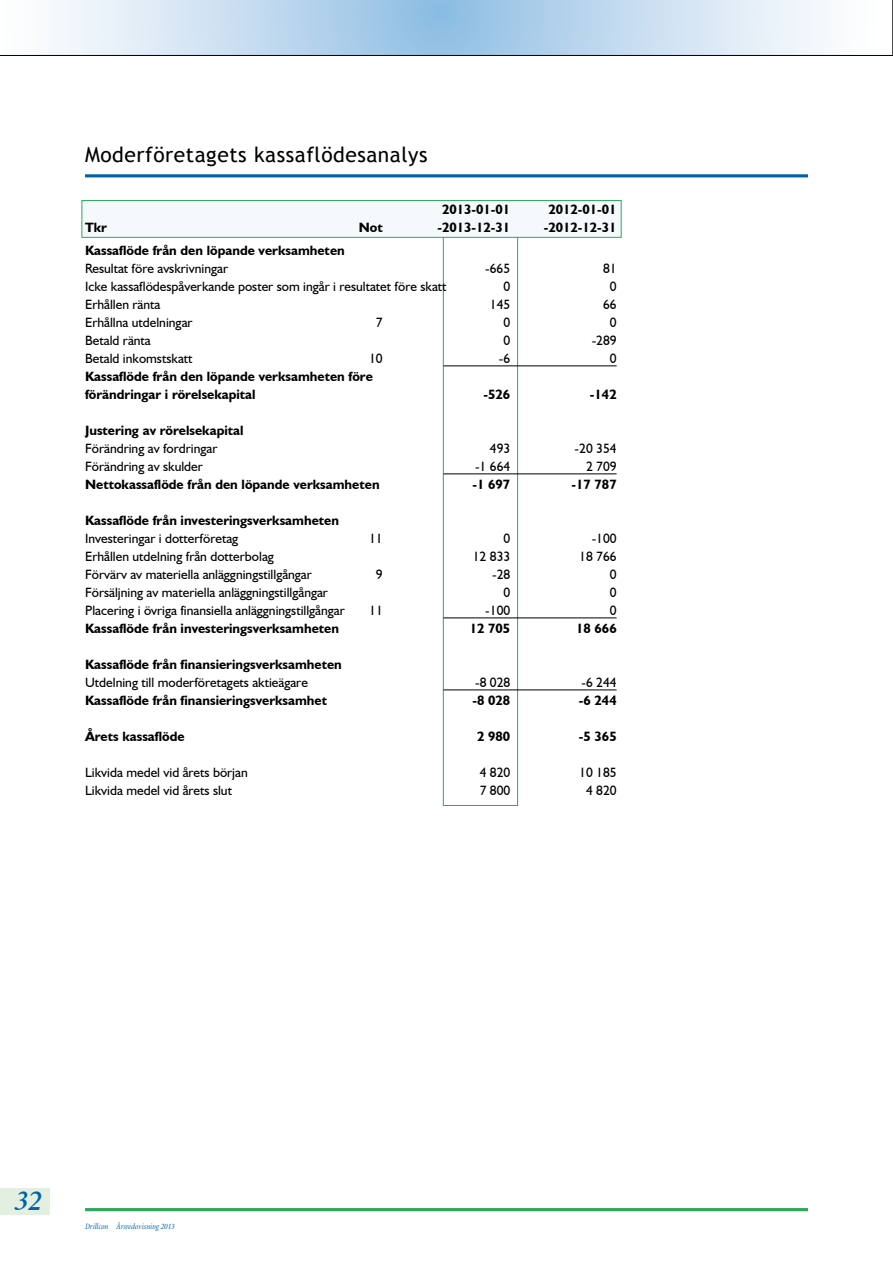
<style>
.page{position:relative;width:893px;height:1263px;background:#fff}
.page>*{position:absolute;margin:0;border:0;box-sizing:border-box;transform-origin:0 0}
.t1{font:italic 700 27px "Original Garamond BT";color:#0062a9}
.t2{font:21px "Trebuchet MS";letter-spacing:.025em;color:#000}
.t3{font:13.5px "Humanist 521 BT";color:#000}
.t4{font:700 13.5px/18px "Humanist 521 BT";color:#000}
.t5{font:italic condensed 8.25px "Minion";letter-spacing:-.005em;color:#0062a9}
</style>
<div class="page">
<svg style="left:0;top:0;width:893px;height:56px"></svg>
<div style="left:0;top:1188px;width:50px;height:26px;background:#e2efe1"></div>
<div style="left:443px;top:227px;width:75px;height:579px;border:1px solid #2ea75b"></div>
<div style="left:81px;top:200px;width:540px;height:38px;background:#f5f9fb;border:1px solid #2ea75b"></div>
<hr style="left:443px;top:366px;width:174px;height:1px;background:#000">
<hr style="left:443px;top:474px;width:174px;height:1px;background:#000">
<hr style="left:443px;top:618px;width:174px;height:1px;background:#000">
<hr style="left:443px;top:690px;width:174px;height:1px;background:#000">
<hr style="left:85px;top:174px;width:723px;height:3px;background:#0062a9">
<hr style="left:85px;top:1208px;width:723px;height:3px;background:#2ea75b">
<h2 class="t2" style="left:85px;top:141px;width:344px">Moderföretagets kassaflödesanalys</h2>
<p class="t4" style="left:442px;top:200px;width:70px">2013-01-01</p>
<p class="t4" style="left:548px;top:200px;width:70px">2012-01-01</p>
<p class="t4" style="left:85px;top:218px;width:23px">Tkr</p>
<p class="t4" style="left:359px;top:218px;width:25px">Not</p>
<p class="t4" style="left:438px;top:218px;width:74px">-2013-12-31</p>
<p class="t4" style="left:544px;top:218px;width:74px">-2012-12-31</p>
<p class="t4" style="left:85px;top:241px;width:261px">Kassaflöde från den löpande verksamheten</p>
<p class="t3" style="left:85px;top:260px;width:145px">Resultat före avskrivningar</p>
<p class="t3" style="left:485px;top:260px;width:27px">-665</p>
<p class="t3" style="left:603px;top:260px;width:15px">81</p>
<p class="t3" style="left:85px;top:278px;width:363px">Icke kassaflödespåverkande poster som ingår i resultatet före skatt</p>
<p class="t3" style="left:503px;top:278px;width:8px">0</p>
<p class="t3" style="left:610px;top:278px;width:8px">0</p>
<p class="t3" style="left:85px;top:296px;width:77px">Erhållen ränta</p>
<p class="t3" style="left:490px;top:296px;width:22px">145</p>
<p class="t3" style="left:603px;top:296px;width:15px">66</p>
<p class="t3" style="left:85px;top:314px;width:109px">Erhållna utdelningar</p>
<p class="t3" style="left:376px;top:314px;width:8px">7</p>
<p class="t3" style="left:503px;top:314px;width:8px">0</p>
<p class="t3" style="left:610px;top:314px;width:8px">0</p>
<p class="t3" style="left:85px;top:332px;width:67px">Betald ränta</p>
<p class="t3" style="left:503px;top:332px;width:8px">0</p>
<p class="t3" style="left:592px;top:332px;width:27px">-289</p>
<p class="t3" style="left:85px;top:350px;width:109px">Betald inkomstskatt</p>
<p class="t3" style="left:369px;top:350px;width:15px">10</p>
<p class="t3" style="left:499px;top:350px;width:13px">-6</p>
<p class="t3" style="left:610px;top:350px;width:8px">0</p>
<p class="t4" style="left:85px;top:367px;width:289px">Kassaflöde från den löpande verksamheten före förändringar i rörelsekapital</p>
<p class="t4" style="left:484px;top:385px;width:28px">-526</p>
<p class="t4" style="left:590px;top:385px;width:28px">-142</p>
<p class="t4" style="left:85px;top:421px;width:160px">Justering av rörelsekapital</p>
<p class="t3" style="left:85px;top:440px;width:134px">Förändring av fordringar</p>
<p class="t3" style="left:490px;top:440px;width:22px">493</p>
<p class="t3" style="left:575px;top:440px;width:44px">-20 354</p>
<p class="t3" style="left:85px;top:458px;width:119px">Förändring av skulder</p>
<p class="t3" style="left:475px;top:458px;width:37px">-1 664</p>
<p class="t3" style="left:586px;top:458px;width:32px">2 709</p>
<p class="t4" style="left:85px;top:475px;width:296px">Nettokassaflöde från den löpande verksamheten</p>
<p class="t4" style="left:473px;top:475px;width:39px">-1 697</p>
<p class="t4" style="left:572px;top:475px;width:47px">-17 787</p>
<p class="t4" style="left:85px;top:511px;width:255px">Kassaflöde från investeringsverksamheten</p>
<p class="t3" style="left:85px;top:530px;width:155px">Investeringar i dotterföretag</p>
<p class="t3" style="left:369px;top:530px;width:15px">11</p>
<p class="t3" style="left:503px;top:530px;width:8px">0</p>
<p class="t3" style="left:592px;top:530px;width:27px">-100</p>
<p class="t3" style="left:85px;top:548px;width:190px">Erhållen utdelning från dotterbolag</p>
<p class="t3" style="left:473px;top:548px;width:39px">12 833</p>
<p class="t3" style="left:579px;top:548px;width:39px">18 766</p>
<p class="t3" style="left:85px;top:566px;width:228px">Förvärv av materiella anläggningstillgångar</p>
<p class="t3" style="left:376px;top:566px;width:8px">9</p>
<p class="t3" style="left:492px;top:566px;width:20px">-28</p>
<p class="t3" style="left:610px;top:566px;width:8px">0</p>
<p class="t3" style="left:85px;top:584px;width:244px">Försäljning av materiella anläggningstillgångar</p>
<p class="t3" style="left:503px;top:584px;width:8px">0</p>
<p class="t3" style="left:610px;top:584px;width:8px">0</p>
<p class="t3" style="left:85px;top:602px;width:261px">Placering i övriga finansiella anläggningstillgångar</p>
<p class="t3" style="left:369px;top:602px;width:15px">11</p>
<p class="t3" style="left:485px;top:602px;width:27px">-100</p>
<p class="t3" style="left:610px;top:602px;width:8px">0</p>
<p class="t4" style="left:85px;top:619px;width:255px">Kassaflöde från investeringsverksamheten</p>
<p class="t4" style="left:470px;top:619px;width:42px">12 705</p>
<p class="t4" style="left:576px;top:619px;width:42px">18 666</p>
<p class="t4" style="left:85px;top:655px;width:258px">Kassaflöde från finansieringsverksamheten</p>
<p class="t3" style="left:85px;top:674px;width:224px">Utdelning till moderföretagets aktieägare</p>
<p class="t3" style="left:475px;top:674px;width:37px">-8 028</p>
<p class="t3" style="left:581px;top:674px;width:37px">-6 244</p>
<p class="t4" style="left:85px;top:691px;width:243px">Kassaflöde från finansieringsverksamhet</p>
<p class="t4" style="left:473px;top:691px;width:39px">-8 028</p>
<p class="t4" style="left:579px;top:691px;width:39px">-6 244</p>
<p class="t4" style="left:85px;top:727px;width:101px">Årets kassaflöde</p>
<p class="t4" style="left:477px;top:727px;width:35px">2 980</p>
<p class="t4" style="left:579px;top:727px;width:39px">-5 365</p>
<p class="t3" style="left:85px;top:764px;width:164px">Likvida medel vid årets början</p>
<p class="t3" style="left:480px;top:764px;width:32px">4 820</p>
<p class="t3" style="left:579px;top:764px;width:39px">10 185</p>
<p class="t3" style="left:85px;top:782px;width:148px">Likvida medel vid årets slut</p>
<p class="t3" style="left:480px;top:782px;width:32px">7 800</p>
<p class="t3" style="left:586px;top:782px;width:32px">4 820</p>
<h1 class="t1" style="left:15px;top:1184px;width:28px">32</h1>
<p class="t5" style="left:85px;top:1222px;width:91px">Drillcon Årsredovisning 2013</p>
</div>
